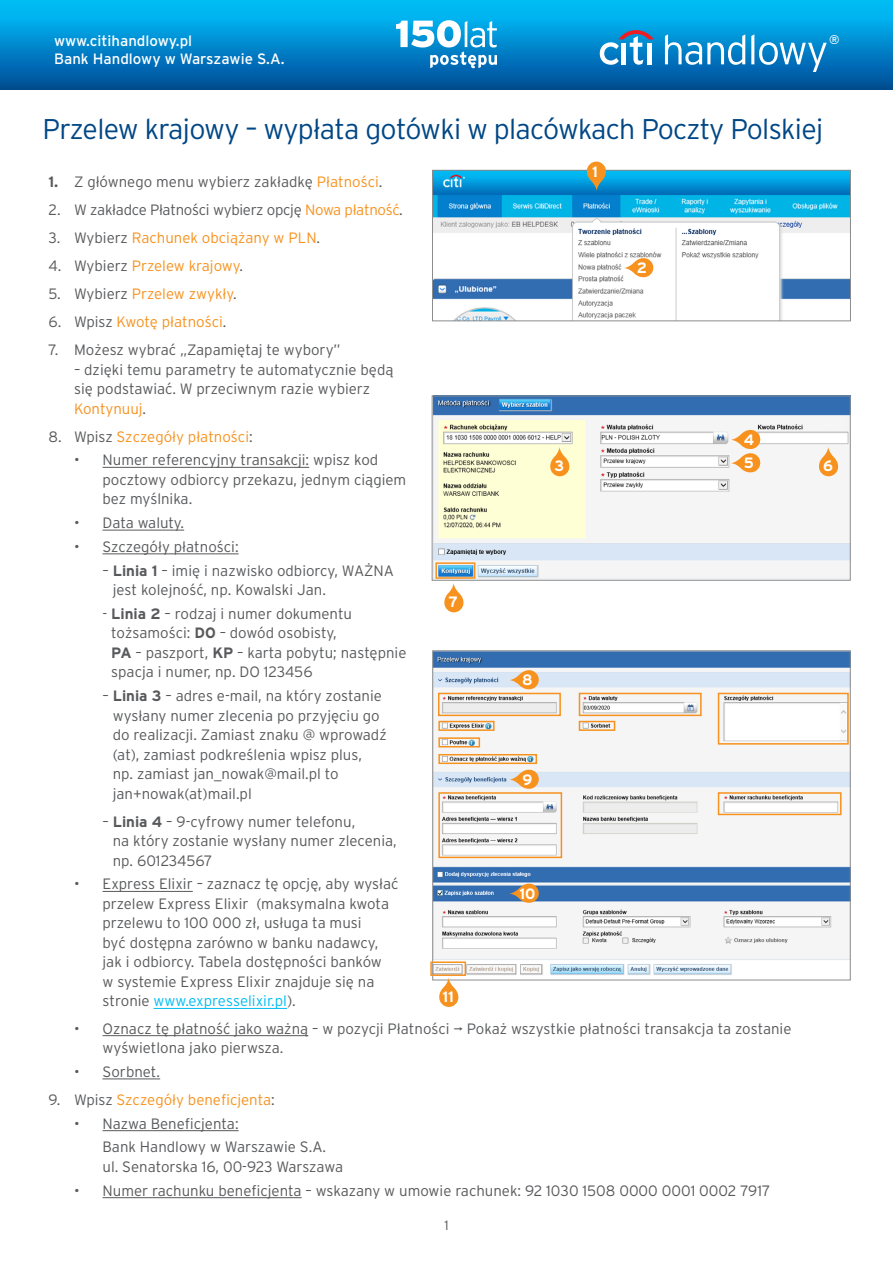
<style>
.page{position:relative;width:893px;height:1263px;background:#fff}
.page>*{position:absolute;margin:0;border:0;box-sizing:border-box;transform-origin:0 0}
.t1{font:300 28.5px "Interstate Pl";letter-spacing:-.025em;color:#004785}
.main{font:300 15px/19.5px "Interstate Pl";color:#58595b}
.main-2{font:300 15px "Interstate Pl";color:#f7921e}
.main-3{font:300 15px "Interstate Pl";letter-spacing:-.02em;color:#58595b}
.t2{font:15px/18px "Interstate Pl";color:#fff}
.t3{font:700 15px "Interstate Pl";color:#fff}
.t4{font:300 13.5px "Interstate Pl";color:#58595b}
.t5{font:12.6px "Interstate Pl";color:#fff}
.s1{font-weight:700}
.s2{color:#f7921e}
.s3{color:#58595b}
.s4{color:#00bdf2}
</style>
<div class="page">
<hr style="left:103px;top:467px;width:206px;height:1px;background:#58595b">
<hr style="left:103px;top:530px;width:81px;height:1px;background:#58595b">
<hr style="left:103px;top:554px;width:136px;height:1px;background:#58595b">
<hr style="left:103px;top:891px;width:90px;height:1px;background:#58595b">
<hr style="left:154px;top:1008px;width:133px;height:1px;background:#00bdf2">
<img style="left:434px;top:172px;width:415px;height:147px">
<div style="left:432px;top:170px;width:419px;height:151px;border:1px solid #8a8c8e"></div>
<img style="left:434px;top:398px;width:414px;height:180px">
<div style="left:432px;top:396px;width:418px;height:184px;border:1px solid #8a8c8e"></div>
<div style="left:435px;top:562px;width:40px;height:17px;border:2px solid #f7921e"></div>
<div style="left:0;top:0;width:893px;height:90px;background:linear-gradient(to bottom,#00c7ff,#004c97)"></div>
<svg style="left:665px;top:34px;width:80px;height:31px"></svg>
<svg style="left:751px;top:34px;width:76px;height:38px;background:#3799d1"></svg>
<svg style="left:600px;top:30px;width:54px;height:35px"></svg>
<hr style="left:647px;top:43px;width:4px;height:21px;background:#fff">
<svg style="left:396px;top:20px;width:101px;height:48px"></svg>
<svg style="left:731px;top:430px;width:29px;height:42px"></svg>
<svg style="left:624px;top:258px;width:29px;height:19px"></svg>
<svg style="left:587px;top:162px;width:19px;height:29px"></svg>
<svg style="left:550px;top:447px;width:19px;height:29px"></svg>
<svg style="left:819px;top:447px;width:19px;height:29px"></svg>
<svg style="left:444px;top:583px;width:19px;height:29px"></svg>
<img style="left:434px;top:653px;width:414px;height:323px">
<div style="left:432px;top:651px;width:418px;height:329px;border:1px solid #8a8c8e"></div>
<div style="left:438px;top:721px;width:57px;height:10px;border:2px solid #f7921e"></div>
<div style="left:579px;top:721px;width:36px;height:10px;border:2px solid #f7921e"></div>
<div style="left:438px;top:737px;width:42px;height:10px;border:2px solid #f7921e"></div>
<div style="left:438px;top:754px;width:99px;height:10px;border:2px solid #f7921e"></div>
<div style="left:438px;top:693px;width:123px;height:23px;border:2px solid #f7921e"></div>
<div style="left:579px;top:693px;width:123px;height:23px;border:2px solid #f7921e"></div>
<div style="left:718px;top:693px;width:131px;height:52px;border:2px solid #f7921e"></div>
<div style="left:718px;top:792px;width:123px;height:23px;border:2px solid #f7921e"></div>
<div style="left:438px;top:792px;width:124px;height:66px;border:2px solid #f7921e"></div>
<div style="left:430px;top:961px;width:36px;height:15px;border:2px solid #f7921e"></div>
<svg style="left:509px;top:670px;width:30px;height:19px"></svg>
<svg style="left:509px;top:770px;width:30px;height:19px"></svg>
<svg style="left:509px;top:884px;width:30px;height:19px"></svg>
<svg style="left:439px;top:978px;width:19px;height:29px"></svg>
<hr style="left:103px;top:1035px;width:205px;height:1px;background:#58595b">
<hr style="left:103px;top:1079px;width:57px;height:1px;background:#58595b">
<hr style="left:103px;top:1130px;width:136px;height:1px;background:#58595b">
<hr style="left:103px;top:1197px;width:199px;height:1px;background:#58595b">
<p class="t2" style="left:54px;top:32px;width:232px">www.citihandlowy.pl<br>Bank Handlowy w Warszawie S.A.</p>
<p class="t5" style="left:829px;top:32px;width:12px">®</p>
<p class="t1" style="left:43px;top:113px;width:782px">Przelew krajowy – wypłata gotówki w placówkach Poczty Polskiej</p>
<p class="main" style="left:49px;top:172px;width:335px"><span class="s1">1.</span> Z głównego menu wybierz zakładkę <span class="s2">Płatności</span>.</p>
<p class="main-3" style="left:49px;top:201px;width:356px">2. W zakładce Płatności wybierz opcję <span class="s2">Nowa płatność</span>.</p>
<p class="main-2" style="left:49px;top:229px;width:273px"><span class="s3">3. Wybierz</span> Rachunek obciążany w PLN<span class="s3">.</span></p>
<p class="main-2" style="left:49px;top:257px;width:196px"><span class="s3">4. Wybierz</span> Przelew krajowy<span class="s3">.</span></p>
<p class="main-2" style="left:49px;top:285px;width:190px"><span class="s3">5. Wybierz</span> Przelew zwykły<span class="s3">.</span></p>
<p class="main-2" style="left:49px;top:313px;width:180px"><span class="s3">6. Wpisz</span> Kwotę płatności<span class="s3">.</span></p>
<p class="main" style="left:49px;top:340px;width:294px">7. Możesz wybrać „Zapamiętaj te wybory”</p>
<p class="main" style="left:74px;top:359px;width:321px">– dzięki temu parametry te automatycznie będą się podstawiać. W przeciwnym razie wybierz<br><span class="s2">Kontynuuj</span>.</p>
<p class="main-2" style="left:49px;top:428px;width:206px"><span class="s3">8. Wpisz</span> Szczegóły płatności<span class="s3">:</span></p>
<p class="main" style="left:103px;top:450px;width:305px;text-indent:-28px">• Numer referencyjny transakcji: wpisz kod pocztowy odbiorcy przekazu, jednym ciągiem bez myślnika.</p>
<p class="main" style="left:74px;top:513px;width:112px">• Data waluty.</p>
<p class="main" style="left:74px;top:537px;width:166px">• Szczegóły płatności:</p>
<p class="main" style="left:113px;top:560px;width:283px;text-indent:-10px">– <span class="s1">Linia 1</span> – imię i nazwisko odbiorcy, WAŻNA jest kolejność, np. Kowalski Jan.</p>
<p class="main" style="left:111px;top:604px;width:297px;text-indent:-9px">- <span class="s1">Linia 2</span> – rodzaj i numer dokumentu tożsamości: <span class="s1">DO</span> – dowód osobisty,<br><span class="s1">PA</span> – paszport, <span class="s1">KP</span> – karta pobytu; następnie spacja i numer, np. DO 123456</p>
<p class="main" style="left:113px;top:686px;width:275px;text-indent:-10px">– <span class="s1">Linia 3</span> – adres e-mail, na który zostanie wysłany numer zlecenia po przyjęciu go do realizacji. Zamiast znaku @ wprowadź (at), zamiast podkreślenia wpisz plus,<br>np. zamiast jan_nowak@mail.pl to jan+nowak(at)mail.pl</p>
<p class="main" style="left:113px;top:811px;width:286px;text-indent:-10px">– <span class="s1">Linia 4</span> – 9-cyfrowy numer telefonu,<br>na który zostanie wysłany numer zlecenia, np. 601234567</p>
<p class="main" style="left:103px;top:874px;width:298px;text-indent:-28px">• Express Elixir – zaznacz tę opcję, aby wysłać przelew Express Elixir (maksymalna kwota przelewu to 100 000 zł, usługa ta musi<br>być dostępna zarówno w banku nadawcy, jak i odbiorcy. Tabela dostępności banków<br>w systemie Express Elixir znajduje się na stronie <span class="s4">www.expresselixir.pl</span>).</p>
<p class="t3" style="left:449px;top:594px;width:11px">7</p>
<p class="t3" style="left:442px;top:988px;width:13px">11</p>
<p class="t3" style="left:592px;top:163px;width:7px">1</p>
<p class="t3" style="left:637px;top:259px;width:12px">2</p>
<p class="t3" style="left:744px;top:431px;width:12px">4</p>
<p class="t3" style="left:744px;top:455px;width:12px">5</p>
<p class="t3" style="left:554px;top:458px;width:11px">3</p>
<p class="t3" style="left:823px;top:458px;width:11px">6</p>
<p class="t3" style="left:522px;top:671px;width:12px">8</p>
<p class="t3" style="left:522px;top:771px;width:11px">9</p>
<p class="t3" style="left:519px;top:885px;width:18px">10</p>
<p class="main" style="left:103px;top:1018px;width:690px;text-indent:-28px">• Oznacz tę płatność jako ważną – w pozycji Płatności ¬ Pokaż wszystkie płatności transakcja ta zostanie wyświetlona jako pierwsza.</p>
<p class="main" style="left:74px;top:1062px;width:88px">• Sorbnet.</p>
<p class="main-2" style="left:49px;top:1091px;width:228px"><span class="s3">9. Wpisz</span> Szczegóły beneficjenta<span class="s3">:</span></p>
<p class="main" style="left:74px;top:1113px;width:166px">• Nazwa Beneficjenta:</p>
<p class="main" style="left:103px;top:1137px;width:242px">Bank Handlowy w Warszawie S.A. ul. Senatorska 16, 00-923 Warszawa</p>
<p class="main" style="left:74px;top:1180px;width:698px">• Numer rachunku beneficjenta – wskazany w umowie rachunek: 92 1030 1508 0000 0001 0002 7917</p>
<p class="t4" style="left:444px;top:1218px;width:6px">1</p>
</div>
